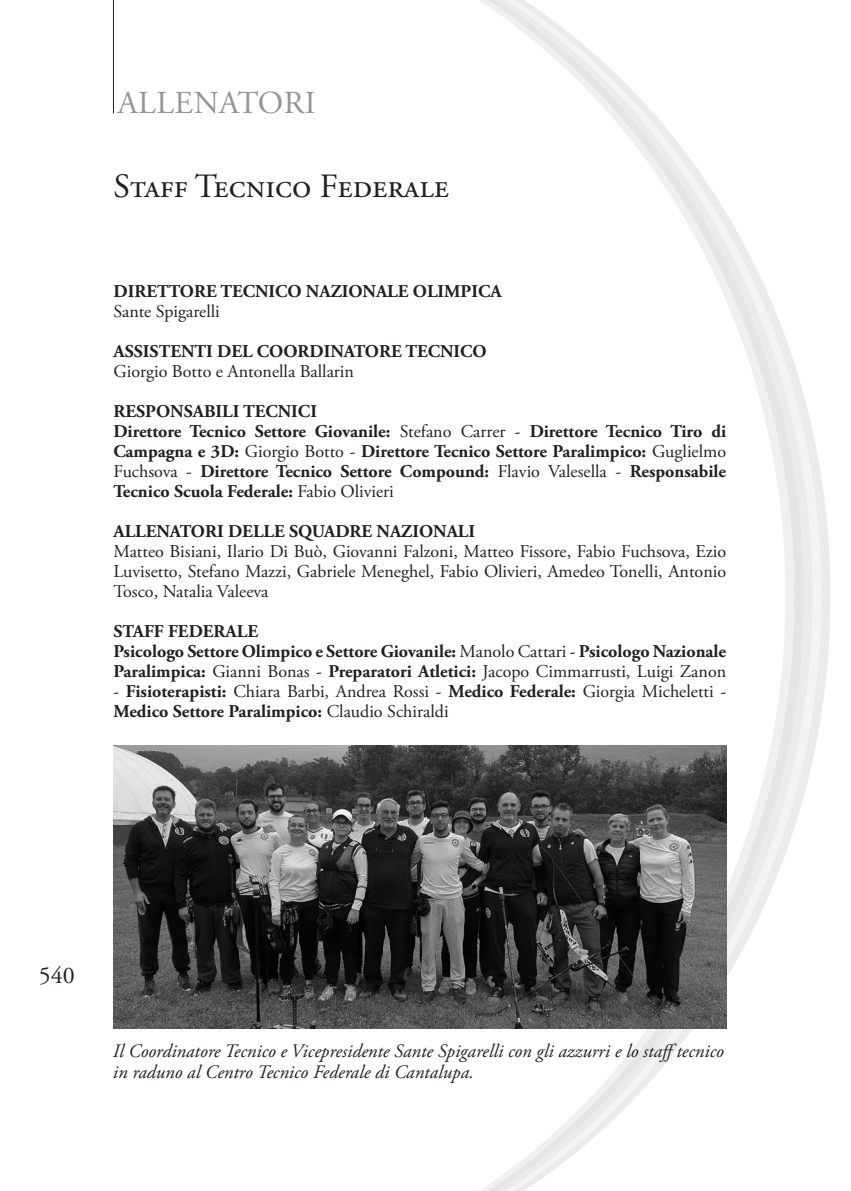
<style>
.page{position:relative;width:851px;height:1191px;background:#fff}
.page>*{position:absolute;margin:0;border:0;box-sizing:border-box;transform-origin:0 0}
.t1{font:34px "Adobe Garamond Pro";color:#231f20}
.t2{font:32px "Adobe Garamond Pro";letter-spacing:.015em;color:#939598}
.t3{font:24px "Adobe Garamond Pro";color:#231f20}
.t4{font:italic 19px/21px "Adobe Garamond Pro";color:#231f20}
.t5{font:700 18px/20px "Adobe Garamond Pro";color:#231f20}
.t6{font:18px/20px "Adobe Garamond Pro";letter-spacing:-.005em;color:#231f20;text-align:justify}
.s1{font-weight:400}
.s2{font-weight:700}
</style>
<div class="page">
<svg style="left:812px;top:430px;width:9px;height:331px;fill:#f3f4f4"></svg>
<svg style="left:803px;top:393px;width:9px;height:405px;fill:#ebebed"></svg>
<svg style="left:794px;top:363px;width:9px;height:465px;fill:#eaebec"></svg>
<div style="left:785px;top:337px;width:9px;height:517px;background:#ecedee"></div>
<svg style="left:431px;top:0;width:354px;height:1191px"></svg>
<hr style="left:113px;top:0;width:1px;height:113px;background:#231f20">
<img style="left:113px;top:745px;width:613px;height:283px">
<h2 class="t2" style="left:118px;top:84px;width:199px">ALLENATORI</h2>
<h1 class="t1" style="left:113px;top:166px;width:337px">Staff Tecnico Federale</h1>
<p class="t5" style="left:113px;top:281px;width:389px">DIRETTORE TECNICO NAZIONALE OLIMPICA</p>
<p class="t6" style="left:113px;top:302px;width:108px">Sante Spigarelli</p>
<p class="t5" style="left:113px;top:341px;width:374px">ASSISTENTI DEL COORDINATORE TECNICO</p>
<p class="t6" style="left:113px;top:362px;width:242px">Giorgio Botto e Antonella Ballarin</p>
<p class="t5" style="left:113px;top:401px;width:614px">RESPONSABILI TECNICI<br>Direttore Tecnico Settore Giovanile: <span class="s1">Stefano Carrer -</span> Direttore Tecnico Tiro di Campagna e 3D: <span class="s1">Giorgio Botto -</span> Direttore Tecnico Settore Paralimpico: <span class="s1">Guglielmo Fuchsova -</span> Direttore Tecnico Settore Compound: <span class="s1">Flavio Valesella -</span> Responsabile Tecnico Scuola Federale: <span class="s1">Fabio Olivieri</span></p>
<p class="t5" style="left:113px;top:521px;width:363px">ALLENATORI DELLE SQUADRE NAZIONALI</p>
<p class="t6" style="left:113px;top:542px;width:614px">Matteo Bisiani, Ilario Di Buò, Giovanni Falzoni, Matteo Fissore, Fabio Fuchsova, Ezio Luvisetto, Stefano Mazzi, Gabriele Meneghel, Fabio Olivieri, Amedeo Tonelli, Antonio Tosco, Natalia Valeeva</p>
<p class="t5" style="left:113px;top:621px;width:614px">STAFF FEDERALE<br>Psicologo Settore Olimpico e Settore Giovanile: <span class="s1">Manolo Cattari -</span> Psicologo Nazionale<br>Paralimpica: <span class="s1">Gianni Bonas -</span> Preparatori Atletici: <span class="s1">Jacopo Cimmarrusti, Luigi Zanon</span></p>
<p class="t6" style="left:113px;top:682px;width:614px">- <span class="s2">Fisioterapisti:</span> Chiara Barbi, Andrea Rossi - <span class="s2">Medico Federale:</span> Giorgia Micheletti -<br><span class="s2">Medico Settore Paralimpico:</span> Claudio Schiraldi</p>
<h3 class="t3" style="left:39px;top:961px;width:37px">540</h3>
<p class="t4" style="left:113px;top:1040px;width:612px">Il Coordinatore Tecnico e Vicepresidente Sante Spigarelli con gli azzurri e lo stafftecnico in raduno al Centro Tecnico Federale di Cantalupa.</p>
</div>
